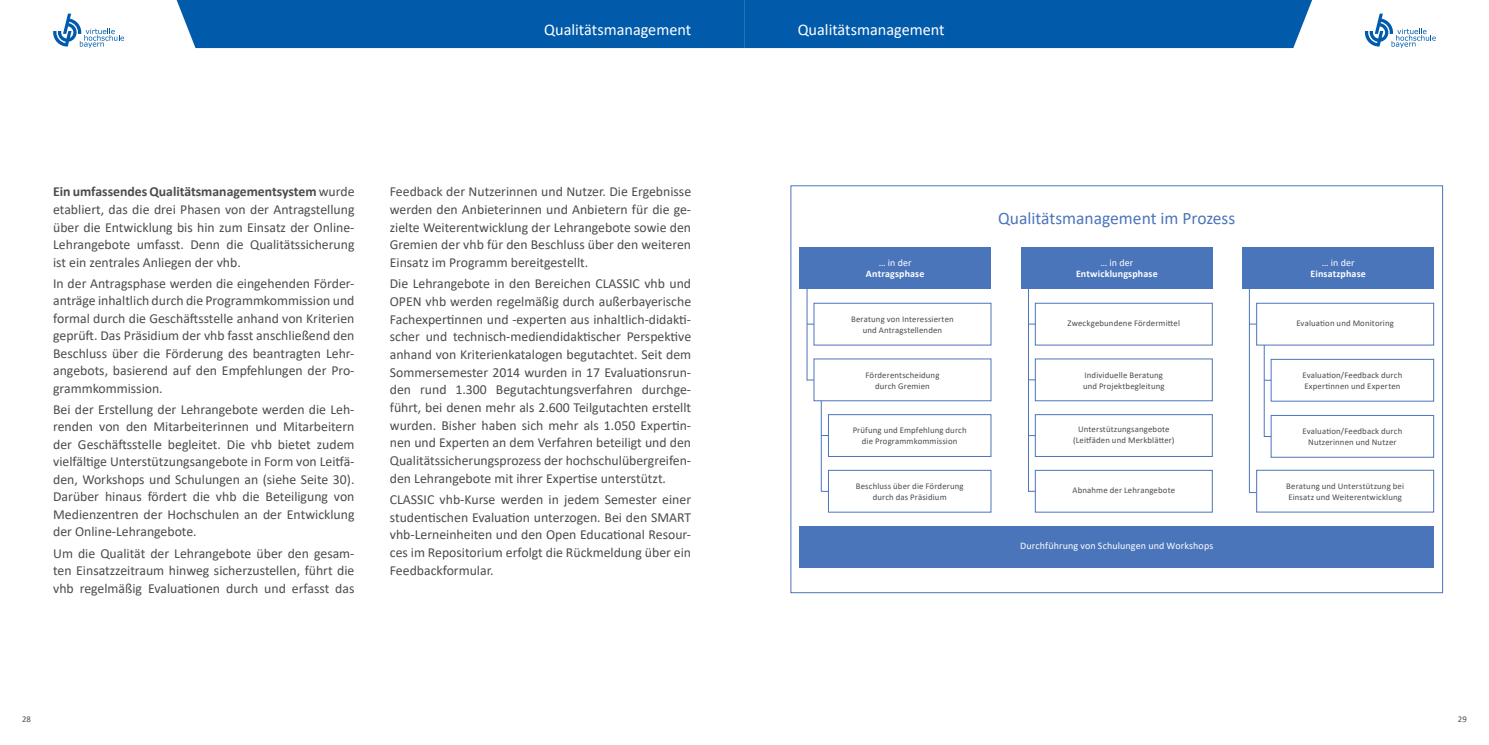
<style>
.page{position:relative;width:1489px;height:745px;background:#fff}
.page>*{position:absolute;margin:0;border:0;box-sizing:border-box;transform-origin:0 0}
.t1{font:17.5px "Calibri";color:#4b75bb}
.t2{font:16.25px "Calibri";color:#fff}
.t3{font:13.75px/17.6px "Calibri";color:#4b4c4d;text-align:justify}
.t4{font:10px "Calibri";letter-spacing:.01em;color:#fff}
.t5{font:700 10px "Calibri";letter-spacing:.015em;color:#fff}
.t6{font:8.75px/11.2px "Calibri";letter-spacing:.015em;color:#4b4c4d;text-align:center}
.s1{font-weight:700}
</style>
<div class="page">
<div style="left:176px;top:0;width:1136px;height:48px;background:#015aaa"></div>
<svg style="left:53px;top:14px;width:71px;height:34px"></svg>
<svg style="left:1364px;top:14px;width:71px;height:34px"></svg>
<div style="left:799px;top:525px;width:634px;height:42px;background:#4b75bb"></div>
<hr style="left:821px;top:398px;width:1px;height:93px;background:#4b75bb">
<hr style="left:806px;top:287px;width:1px;height:93px;background:#4b75bb">
<div style="left:799px;top:247px;width:191px;height:42px;background:#4b75bb"></div>
<div style="left:813px;top:303px;width:178px;height:42px;background:#fff;border:1px solid #4b75bb"></div>
<div style="left:813px;top:358px;width:178px;height:43px;background:#fff;border:1px solid #4b75bb"></div>
<div style="left:828px;top:414px;width:163px;height:42px;background:#fff;border:1px solid #4b75bb"></div>
<div style="left:828px;top:469px;width:163px;height:43px;background:#fff;border:1px solid #4b75bb"></div>
<hr style="left:1028px;top:287px;width:1px;height:204px;background:#4b75bb">
<div style="left:1034px;top:414px;width:178px;height:42px;background:#fff;border:1px solid #4b75bb"></div>
<div style="left:1034px;top:469px;width:178px;height:43px;background:#fff;border:1px solid #4b75bb"></div>
<div style="left:1034px;top:303px;width:178px;height:42px;background:#fff;border:1px solid #4b75bb"></div>
<div style="left:1034px;top:358px;width:178px;height:43px;background:#fff;border:1px solid #4b75bb"></div>
<div style="left:1021px;top:247px;width:191px;height:42px;background:#4b75bb"></div>
<hr style="left:1248px;top:287px;width:1px;height:205px;background:#4b75bb">
<hr style="left:1263px;top:337px;width:1px;height:99px;background:#4b75bb">
<div style="left:1256px;top:469px;width:177px;height:43px;background:#fff;border:1px solid #4b75bb"></div>
<div style="left:1270px;top:359px;width:163px;height:42px;background:#fff;border:1px solid #4b75bb"></div>
<div style="left:1256px;top:303px;width:177px;height:42px;background:#fff;border:1px solid #4b75bb"></div>
<div style="left:1270px;top:415px;width:163px;height:42px;background:#fff;border:1px solid #4b75bb"></div>
<div style="left:1242px;top:247px;width:191px;height:42px;background:#4b75bb"></div>
<p class="t2" style="left:544px;top:19px;width:148px">Qualitätsmanagement</p>
<p class="t2" style="left:797px;top:19px;width:148px">Qualitätsmanagement</p>
<p class="t3" style="left:53px;top:183px;width:303px"><span class="s1">Ein umfassendes Qualitätsmanagementsystem</span> wurde etabliert, das die drei Phasen von der Antragstellung über die Entwicklung bis hin zum Einsatz der Online-Lehrangebote umfasst. Denn die Qualitätssicherung ist ein zentrales Anliegen der vhb.</p>
<p class="t3" style="left:53px;top:274px;width:303px">In der Antragsphase werden die eingehenden Förder&shy;anträge inhaltlich durch die Programmkommission und formal durch die Geschäftsstelle anhand von Kriterien geprüft. Das Präsidium der vhb fasst anschließend den Beschluss über die Förderung des beantragten Lehr&shy;angebots, basierend auf den Empfehlungen der Pro&shy;grammkommission.</p>
<p class="t3" style="left:53px;top:400px;width:303px">Bei der Erstellung der Lehrangebote werden die Leh&shy;renden von den Mitarbeiterinnen und Mitarbeitern der Geschäftsstelle begleitet. Die vhb bietet zudem vielfältige Unterstützungsangebote in Form von Leitfä&shy;den, Workshops und Schulungen an (siehe Seite 30).<br>Darüber hinaus fördert die vhb die Beteiligung von Medienzentren der Hochschulen an der Entwicklung der Online-Lehrangebote.</p>
<p class="t3" style="left:53px;top:543px;width:303px">Um die Qualität der Lehrangebote über den gesam&shy;ten Einsatzzeitraum hinweg sicherzustellen, führt die vhb regelmäßig Evaluationen durch und erfasst das</p>
<p class="t3" style="left:390px;top:183px;width:303px">Feedback der Nutzerinnen und Nutzer. Die Ergebnisse werden den Anbieterinnen und Anbietern für die ge&shy;zielte Weiterentwicklung der Lehrangebote sowie den Gremien der vhb für den Beschluss über den weiteren Einsatz im Programm bereitgestellt.</p>
<p class="t3" style="left:390px;top:274px;width:303px">Die Lehrangebote in den Bereichen CLASSIC vhb und OPEN vhb werden regelmäßig durch außerbayerische Fachexpertinnen und -experten aus inhaltlich-didakti&shy;scher und technisch-mediendidaktischer Perspektive anhand von Kriterienkatalogen begutachtet. Seit dem Sommersemester 2014 wurden in 17 Evaluationsrun&shy;den rund 1.300 Begutachtungsverfahren durchge&shy;führt, bei denen mehr als 2.600 Teilgutachten erstellt wurden. Bisher haben sich mehr als 1.050 Expertin&shy;nen und Experten an dem Verfahren beteiligt und den Qualitätssicherungsprozess der hochschulübergreifen&shy;den Lehrangebote mit ihrer Expertise unterstützt.</p>
<p class="t3" style="left:390px;top:490px;width:303px">CLASSIC vhb-Kurse werden in jedem Semester einer studentischen Evaluation unterzogen. Bei den SMART vhb-Lerneinheiten und den Open Educational Resour&shy;ces im Repositorium erfolgt die Rückmeldung über ein Feedbackformular.</p>
<p class="t1" style="left:998px;top:206px;width:238px">Qualitätsmanagement im Prozess</p>
<p class="t4" style="left:878px;top:256px;width:35px">… in der</p>
<p class="t5" style="left:866px;top:267px;width:60px">Antragsphase</p>
<p class="t6" style="left:851px;top:313px;width:104px">Beratung von Interessierten und Antragstellenden</p>
<p class="t6" style="left:865px;top:368px;width:76px">Förderentscheidung durch Gremien</p>
<p class="t6" style="left:852px;top:424px;width:115px">Prüfung und Empfehlung durch die Programmkommission</p>
<p class="t6" style="left:855px;top:480px;width:109px">Beschluss über die Förderung durch das Präsidium</p>
<p class="t6" style="left:1072px;top:484px;width:104px">Abnahme der Lehrangebote</p>
<p class="t4" style="left:1100px;top:256px;width:35px">… in der</p>
<p class="t5" style="left:1075px;top:267px;width:83px">Entwicklungsphase</p>
<p class="t6" style="left:1067px;top:317px;width:114px">Zweckgebundene Fördermittel</p>
<p class="t6" style="left:1082px;top:369px;width:83px;text-align:left">Individuelle Beratung und Projektbegleitung</p>
<p class="t6" style="left:1073px;top:423px;width:103px">Unterstützungsangebote (Leitfäden und Merkblätter)</p>
<p class="t4" style="left:1321px;top:256px;width:35px">… in der</p>
<p class="t5" style="left:1310px;top:267px;width:57px">Einsatzphase</p>
<p class="t6" style="left:1296px;top:317px;width:99px">Evaluation und Monitoring</p>
<p class="t6" style="left:1302px;top:369px;width:101px;text-align:left">Evaluation/Feedback durch<br>Expertinnen und Experten</p>
<p class="t6" style="left:1302px;top:425px;width:101px">Evaluation/Feedback durch<br>Nutzerinnen und Nutzer</p>
<p class="t6" style="left:1286px;top:479px;width:119px;text-align:left">Beratung und Unterstützung bei<br>Einsatz und Weiterentwicklung</p>
<p class="t4" style="left:1020px;top:538px;width:194px">Durchführung von Schulungen und Workshops</p>
<p class="t6" style="left:22px;top:712px;width:10px">28</p>
<p class="t6" style="left:1457px;top:712px;width:10px">29</p>
</div>
